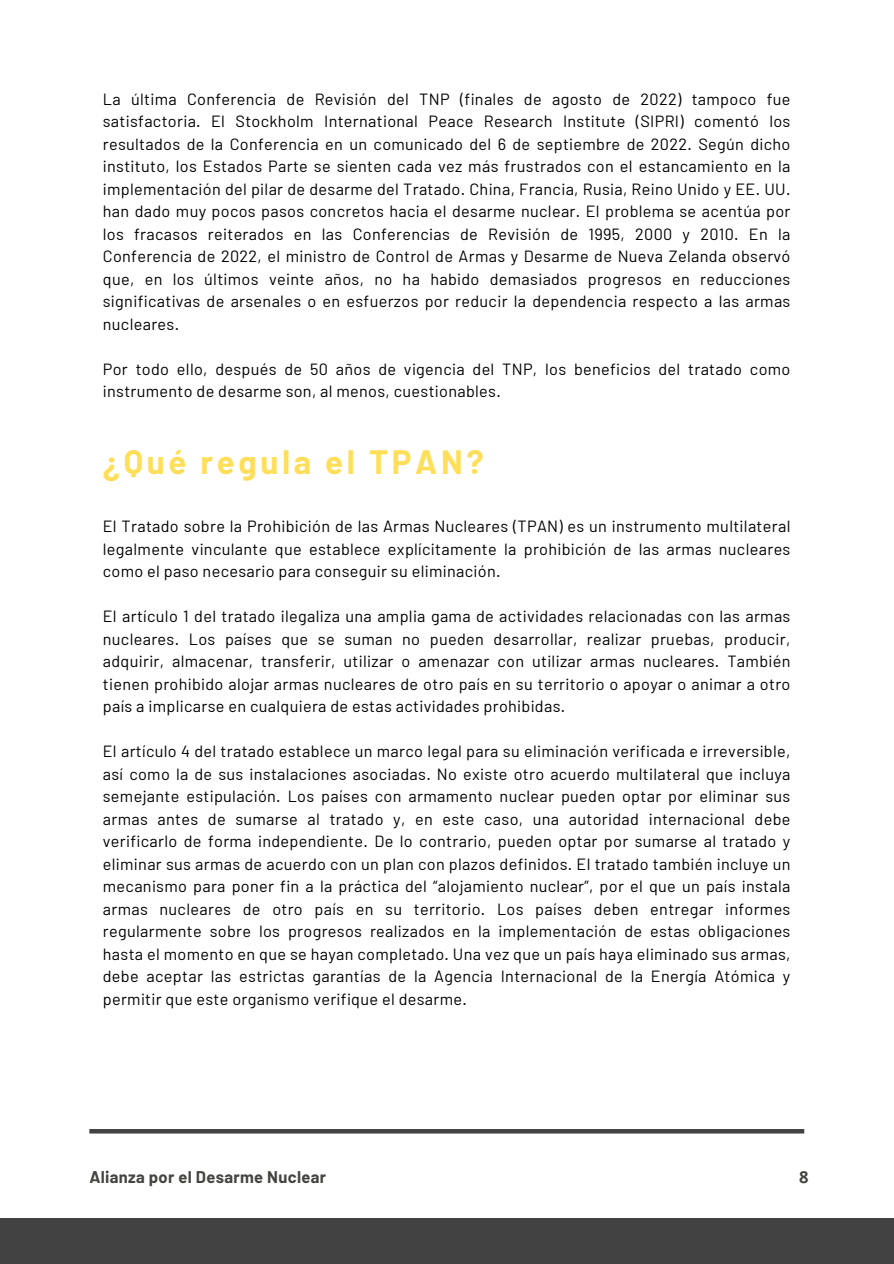
<style>
.page{position:relative;width:894px;height:1264px;background:#fff}
.page>*{position:absolute;margin:0;border:0;box-sizing:border-box;transform-origin:0 0}
.t1{font:700 33px "Barlow";letter-spacing:.11em;color:#ffde59}
.t2{font:700 16.5px "Barlow";letter-spacing:.02em;color:#444440}
.t3{font:700 16.5px "Open Sans";color:#444440}
.t4{font:16.2px/22.5px "Barlow";letter-spacing:.02em;color:#000;text-align:justify}
</style>
<div class="page">
<div style="left:0;top:1218px;width:893px;height:45px;background:#434242"></div>
<div style="left:89px;top:1128px;width:715px;height:5px;background:#434242"></div>
<p class="t4" style="left:103px;top:87px;width:689px">La última Conferencia de Revisión del TNP (finales de agosto de 2022) tampoco fue satisfactoria. El Stockholm International Peace Research Institute (SIPRI) comentó los resultados de la Conferencia en un comunicado del 6 de septiembre de 2022. Según dicho instituto, los Estados Parte se sienten cada vez más frustrados con el estancamiento en la implementación del pilar de desarme del Tratado. China, Francia, Rusia, Reino Unido y EE. UU. han dado muy pocos pasos concretos hacia el desarme nuclear. El problema se acentúa por los fracasos reiterados en las Conferencias de Revisión de 1995, 2000 y 2010. En la Conferencia de 2022, el ministro de Control de Armas y Desarme de Nueva Zelanda observó que, en los últimos veinte años, no ha habido demasiados progresos en reducciones significativas de arsenales o en esfuerzos por reducir la dependencia respecto a las armas nucleares.</p>
<p class="t4" style="left:103px;top:357px;width:689px">Por todo ello, después de 50 años de vigencia del TNP, los beneficios del tratado como instrumento de desarme son, al menos, cuestionables.</p>
<h1 class="t1" style="left:103px;top:442px;width:382px">¿Qué regula el TPAN?</h1>
<p class="t4" style="left:103px;top:514px;width:689px">El Tratado sobre la Prohibición de las Armas Nucleares (TPAN) es un instrumento multilateral legalmente vinculante que establece explícitamente la prohibición de las armas nucleares como el paso necesario para conseguir su eliminación.</p>
<p class="t4" style="left:103px;top:604px;width:689px">El artículo 1 del tratado ilegaliza una amplia gama de actividades relacionadas con las armas nucleares. Los países que se suman no pueden desarrollar, realizar pruebas, producir, adquirir, almacenar, transferir, utilizar o amenazar con utilizar armas nucleares. También tienen prohibido alojar armas nucleares de otro país en su territorio o apoyar o animar a otro país a implicarse en cualquiera de estas actividades prohibidas.</p>
<p class="t4" style="left:103px;top:739px;width:689px">El artículo 4 del tratado establece un marco legal para su eliminación verificada e irreversible, así como la de sus instalaciones asociadas. No existe otro acuerdo multilateral que incluya semejante estipulación. Los países con armamento nuclear pueden optar por eliminar sus armas antes de sumarse al tratado y, en este caso, una autoridad internacional debe verificarlo de forma independiente. De lo contrario, pueden optar por sumarse al tratado y eliminar sus armas de acuerdo con un plan con plazos definidos. El tratado también incluye un mecanismo para poner fin a la práctica del “alojamiento nuclear”, por el que un país instala armas nucleares de otro país en su territorio. Los países deben entregar informes regularmente sobre los progresos realizados en la implementación de estas obligaciones hasta el momento en que se hayan completado. Una vez que un país haya eliminado sus armas, debe aceptar las estrictas garantías de la Agencia Internacional de la Energía Atómica y permitir que este organismo verifique el desarme.</p>
<p class="t2" style="left:89px;top:1166px;width:238px">Alianza por el Desarme Nuclear</p>
<p class="t3" style="left:798px;top:1164px;width:11px">8</p>
</div>
